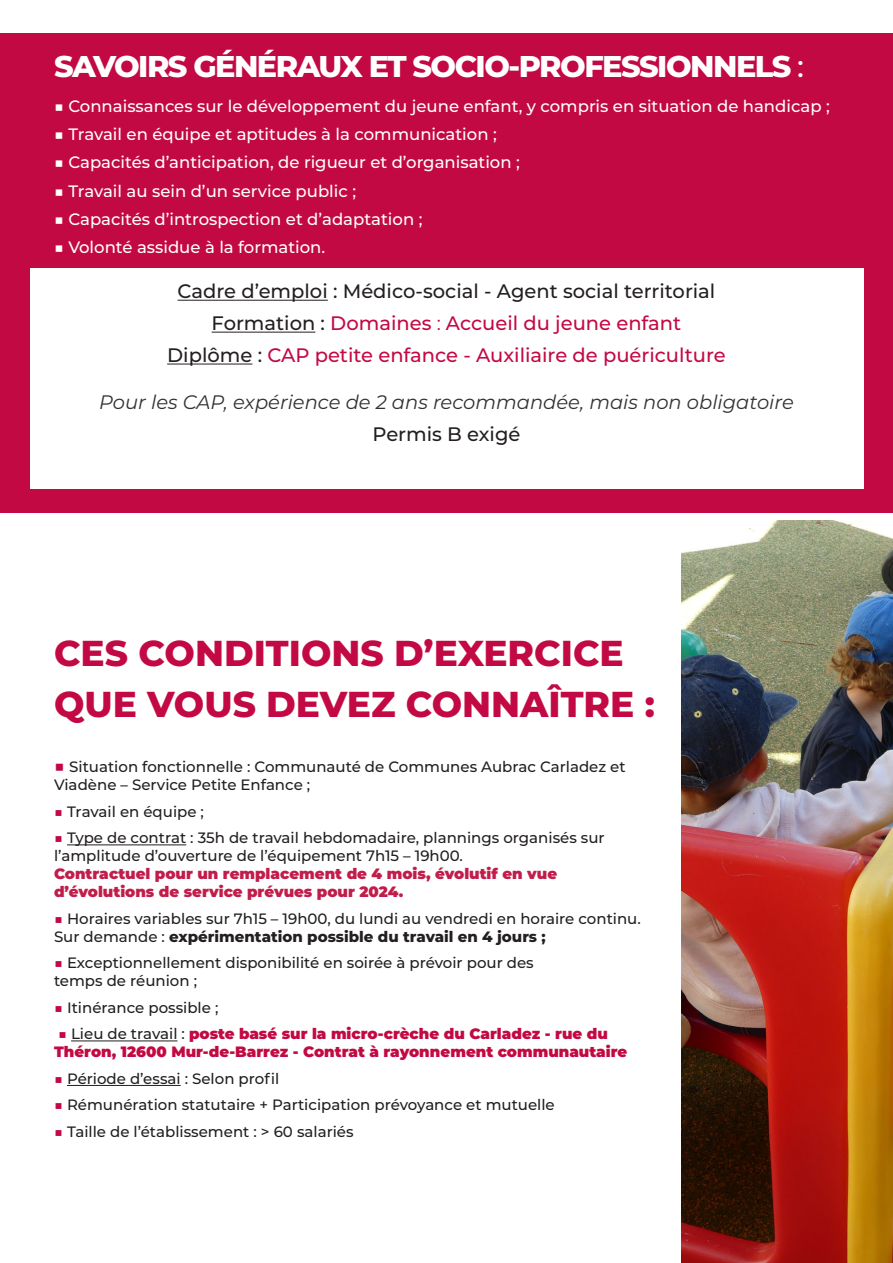
<style>
.page{position:relative;width:893px;height:1263px;background:#fff}
.page>*{position:absolute;margin:0;border:0;box-sizing:border-box;transform-origin:0 0}
.t1{font:800 36px/50.4px "Montserrat";color:#c30944}
.t2{font:800 30px "Montserrat";letter-spacing:-.05em;color:#fff}
.t3{font:500 19.5px "Montserrat";color:#c30944}
.t4{font:500 19.5px "Montserrat";color:#231f20}
.t5{font:italic 19.5px "Montserrat";color:#323232}
.t6{font:500 16.5px "Montserrat";color:#fff}
.t7{font:500 15px/18px "Montserrat";color:#231f20}
.t8{font:900 15px/18px "Montserrat";color:#c30944}
.s1{font-weight:500}
.s2{color:#231f20}
.s3{font-weight:400}
.s4{font-size:18px;color:#c30944}
.s5{color:#c30944}
.s6{font-weight:900;color:#c21c4a}
.s7{font-weight:800}
.s8{font-weight:500;color:#231f20}
</style>
<div class="page">
<img style="left:682px;top:521px;width:211px;height:742px">
<div style="left:0;top:33px;width:893px;height:479px;background:#c30944"></div>
<div style="left:30px;top:268px;width:833px;height:221px;background:#fff"></div>
<hr style="left:178px;top:300px;width:150px;height:1px;background:#231f20">
<hr style="left:212px;top:332px;width:103px;height:1px;background:#231f20">
<hr style="left:167px;top:364px;width:85px;height:1px;background:#231f20">
<hr style="left:67px;top:844px;width:119px;height:1px;background:#231f20">
<hr style="left:71px;top:1040px;width:107px;height:1px;background:#231f20">
<hr style="left:67px;top:1085px;width:114px;height:1px;background:#231f20">
<p class="t2" style="left:54px;top:44px;width:751px">SAVOIRS GÉNÉRAUX ET SOCIO-PROFESSIONNELS <span class="s1">:</span></p>
<p class="t6" style="left:54px;top:94px;width:777px">■ Connaissances sur le développement du jeune enfant, y compris en situation de handicap ;</p>
<p class="t6" style="left:54px;top:123px;width:444px">■ Travail en équipe et aptitudes à la communication ;</p>
<p class="t6" style="left:54px;top:151px;width:467px">■ Capacités d’anticipation, de rigueur et d’organisation ;</p>
<p class="t6" style="left:54px;top:179px;width:304px">■ Travail au sein d’un service public ;</p>
<p class="t6" style="left:54px;top:208px;width:370px">■ Capacités d’introspection et d’adaptation ;</p>
<p class="t6" style="left:54px;top:236px;width:273px">■ Volonté assidue à la formation.</p>
<p class="t4" style="left:178px;top:278px;width:539px">Cadre d’emploi : Médico-social - Agent social territorial</p>
<p class="t3" style="left:212px;top:310px;width:471px"><span class="s2">Formation :</span> Domaines <span class="s3">:</span> Accueil du jeune enfant</p>
<p class="t3" style="left:167px;top:342px;width:560px"><span class="s2">Diplôme :</span> CAP petite enfance - Auxiliaire de puériculture</p>
<p class="t5" style="left:99px;top:389px;width:696px">Pour les CAP, expérience de 2 ans recommandée, mais non obligatoire</p>
<p class="t4" style="left:372px;top:420px;width:149px">Permis B exigé</p>
<p class="t1" style="left:54px;top:626px;width:602px">CES CONDITIONS D’EXERCICE<br>QUE VOUS DEVEZ CONNAÎTRE :</p>
<p class="t7" style="left:54px;top:757px;width:573px"><span class="s4">■</span> Situation fonctionnelle : Communauté de Communes Aubrac Carladez et<br>Viadène – Service Petite Enfance ;</p>
<p class="t7" style="left:54px;top:802px;width:152px"><span class="s5">■</span> Travail en équipe ;</p>
<p class="t7" style="left:54px;top:828px;width:552px"><span class="s5">■</span> Type de contrat : 35h de travail hebdomadaire, plannings organisés sur l’amplitude d’ouverture de l’équipement 7h15 – 19h00.<br><span class="s6">Contractuel pour un remplacement de 4 mois, évolutif en vue d’évolutions de service prévues pour 2024.</span></p>
<p class="t7" style="left:54px;top:909px;width:588px"><span class="s5">■</span> Horaires variables sur 7h15 – 19h00, du lundi au vendredi en horaire continu.<br>Sur demande : <span class="s7">expérimentation possible du travail en 4 jours ;</span></p>
<p class="t7" style="left:54px;top:953px;width:481px"><span class="s5">■</span> Exceptionnellement disponibilité en soirée à prévoir pour des temps de réunion ;</p>
<p class="t7" style="left:54px;top:998px;width:166px"><span class="s5">■</span> Itinérance possible ;</p>
<p class="t8" style="left:54px;top:1024px;width:575px"><span class="s1">■</span> <span class="s8">Lieu de travail :</span> poste basé sur la micro-crèche du Carladez - rue du<br>Théron, 12600 Mur-de-Barrez - Contrat à rayonnement communautaire</p>
<p class="t7" style="left:54px;top:1069px;width:227px"><span class="s5">■</span> Période d’essai : Selon profil</p>
<p class="t7" style="left:54px;top:1095px;width:502px"><span class="s5">■</span> Rémunération statutaire + Participation prévoyance et mutuelle</p>
<p class="t7" style="left:54px;top:1122px;width:301px"><span class="s5">■</span> Taille de l’établissement : &gt; 60 salariés</p>
</div>
